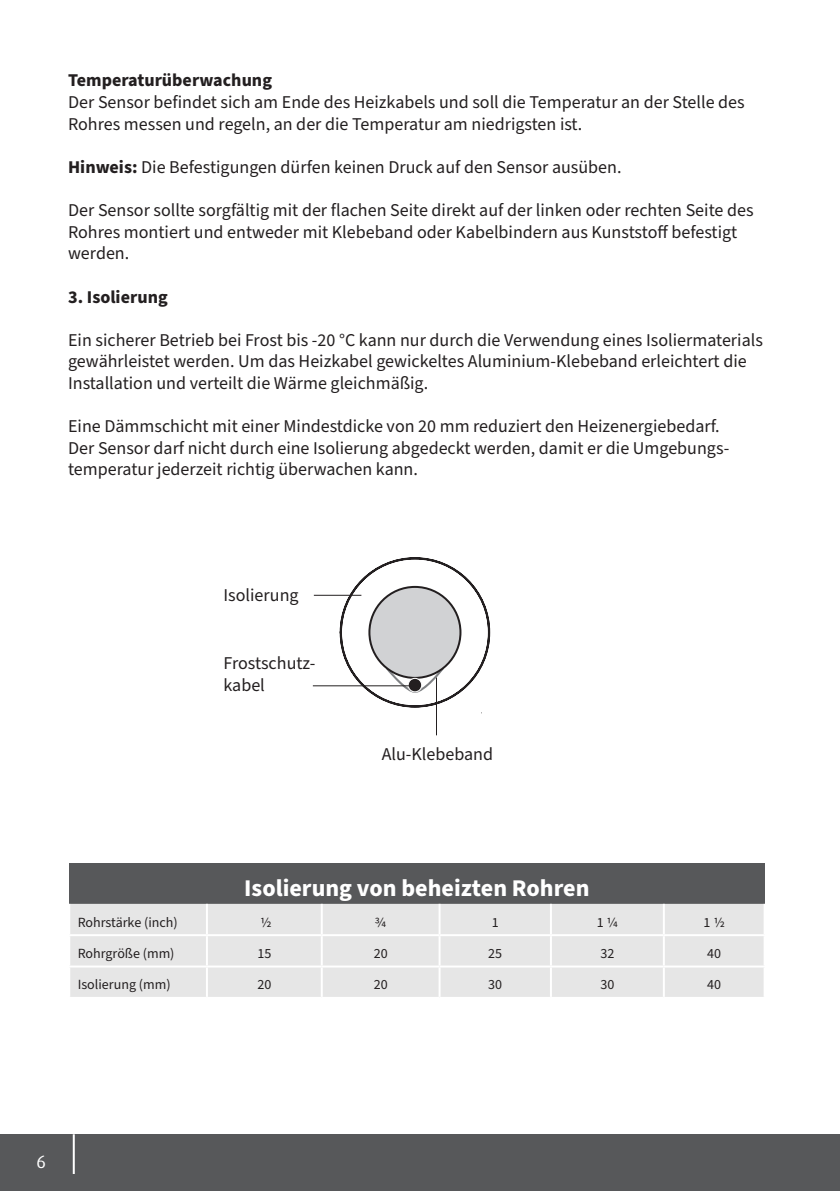
<style>
.page{position:relative;width:840px;height:1191px;background:#fff}
.page>*{position:absolute;margin:0;border:0;box-sizing:border-box;transform-origin:0 0}
.t1{font:700 24px "Source Sans Pro";color:#fff}
.t2{font:18px/21.6px "Source Sans Pro";color:#231f20}
.t3{font:700 18px "Source Sans Pro";color:#231f20}
.t4{font:18px "Dax Pro";color:#fff}
.t5{font:14px "Source Sans Pro";color:#231f20}
.s1{font-weight:700}
</style>
<div class="page">
<div style="left:0;top:1134px;width:839px;height:57px;background:#57585a"></div>
<hr style="left:73px;top:1134px;width:2px;height:40px;background:#fff">
<div style="left:69px;top:863px;width:695px;height:41px;background:#57585a"></div>
<div style="left:70px;top:904px;width:693px;height:93px;background:#e6e6e6"></div>
<hr style="left:206px;top:904px;width:2px;height:30px;background:#fff">
<hr style="left:320px;top:904px;width:2px;height:30px;background:#fff">
<hr style="left:438px;top:904px;width:2px;height:30px;background:#fff">
<hr style="left:549px;top:904px;width:2px;height:30px;background:#fff">
<hr style="left:662px;top:904px;width:2px;height:30px;background:#fff">
<hr style="left:68px;top:934px;width:139px;height:2px;background:#fff">
<hr style="left:207px;top:934px;width:114px;height:2px;background:#fff">
<hr style="left:206px;top:936px;width:2px;height:29px;background:#fff">
<hr style="left:321px;top:934px;width:118px;height:2px;background:#fff">
<hr style="left:320px;top:936px;width:2px;height:29px;background:#fff">
<hr style="left:439px;top:934px;width:111px;height:2px;background:#fff">
<hr style="left:438px;top:936px;width:2px;height:29px;background:#fff">
<hr style="left:550px;top:934px;width:113px;height:2px;background:#fff">
<hr style="left:549px;top:936px;width:2px;height:29px;background:#fff">
<hr style="left:663px;top:934px;width:102px;height:2px;background:#fff">
<hr style="left:662px;top:936px;width:2px;height:29px;background:#fff">
<hr style="left:68px;top:965px;width:139px;height:2px;background:#fff">
<hr style="left:207px;top:965px;width:114px;height:2px;background:#fff">
<hr style="left:206px;top:967px;width:2px;height:30px;background:#fff">
<hr style="left:321px;top:965px;width:118px;height:2px;background:#fff">
<hr style="left:320px;top:967px;width:2px;height:30px;background:#fff">
<hr style="left:439px;top:965px;width:111px;height:2px;background:#fff">
<hr style="left:438px;top:967px;width:2px;height:30px;background:#fff">
<hr style="left:550px;top:965px;width:113px;height:2px;background:#fff">
<hr style="left:549px;top:967px;width:2px;height:30px;background:#fff">
<hr style="left:663px;top:965px;width:102px;height:2px;background:#fff">
<hr style="left:662px;top:967px;width:2px;height:30px;background:#fff">
<hr style="left:436px;top:677px;width:1px;height:58px;background:#231f20">
<svg style="left:338px;top:557px;width:153px;height:156px"></svg>
<hr style="left:314px;top:595px;width:47px;height:1px;background:#231f20">
<hr style="left:313px;top:685px;width:103px;height:1px;background:#231f20">
<p class="t3" style="left:68px;top:68px;width:205px">Temperaturüberwachung</p>
<p class="t2" style="left:68px;top:92px;width:677px">Der Sensor befindet sich am Ende des Heizkabels und soll die Temperatur an der Stelle des<br>Rohres messen und regeln, an der die Temperatur am niedrigsten ist.</p>
<p class="t2" style="left:68px;top:157px;width:554px"><span class="s1">Hinweis:</span> Die Befestigungen dürfen keinen Druck auf den Sensor ausüben.</p>
<p class="t2" style="left:68px;top:200px;width:686px">Der Sensor sollte sorgfältig mit der flachen Seite direkt auf der linken oder rechten Seite des<br>Rohres montiert und entweder mit Klebeband oder Kabelbindern aus Kunststoff befestigt werden.</p>
<p class="t3" style="left:68px;top:284px;width:101px">3. Isolierung</p>
<p class="t2" style="left:68px;top:329px;width:696px">Ein sicherer Betrieb bei Frost bis -20 °C kann nur durch die Verwendung eines Isoliermaterials gewährleistet werden. Um das Heizkabel gewickeltes Aluminium-Klebeband erleichtert die<br>Installation und verteilt die Wärme gleichmäßig.</p>
<p class="t2" style="left:68px;top:416px;width:662px">Eine Dämmschicht mit einer Mindestdicke von 20 mm reduziert den Heizenergiebedarf.<br>Der Sensor darf nicht durch eine Isolierung abgedeckt werden, damit er die Umgebungs&shy;temperatur jederzeit richtig überwachen kann.</p>
<p class="t2" style="left:223px;top:584px;width:76px">Isolierung</p>
<p class="t2" style="left:223px;top:653px;width:93px">Frostschutz&shy;kabel</p>
<p class="t2" style="left:381px;top:743px;width:113px">Alu-Klebeband</p>
<h1 class="t1" style="left:244px;top:871px;width:346px">Isolierung von beheizten Rohren</h1>
<p class="t5" style="left:78px;top:912px;width:101px">Rohrstärke (inch)</p>
<p class="t5" style="left:260px;top:912px;width:13px">1/2</p>
<p class="t5" style="left:375px;top:912px;width:13px">3/4</p>
<p class="t5" style="left:491px;top:912px;width:8px">1</p>
<p class="t5" style="left:596px;top:912px;width:23px">1 1/4</p>
<p class="t5" style="left:703px;top:912px;width:23px">1 1/2</p>
<p class="t5" style="left:78px;top:944px;width:98px">Rohrgröße (mm)</p>
<p class="t5" style="left:257px;top:944px;width:15px">15</p>
<p class="t5" style="left:373px;top:944px;width:15px">20</p>
<p class="t5" style="left:488px;top:944px;width:15px">25</p>
<p class="t5" style="left:600px;top:944px;width:15px">32</p>
<p class="t5" style="left:706px;top:944px;width:15px">40</p>
<p class="t5" style="left:78px;top:975px;width:94px">Isolierung (mm)</p>
<p class="t5" style="left:257px;top:975px;width:15px">20</p>
<p class="t5" style="left:373px;top:975px;width:15px">20</p>
<p class="t5" style="left:488px;top:975px;width:15px">30</p>
<p class="t5" style="left:600px;top:975px;width:15px">30</p>
<p class="t5" style="left:706px;top:975px;width:15px">40</p>
<p class="t4" style="left:36px;top:1149px;width:11px">6</p>
</div>
